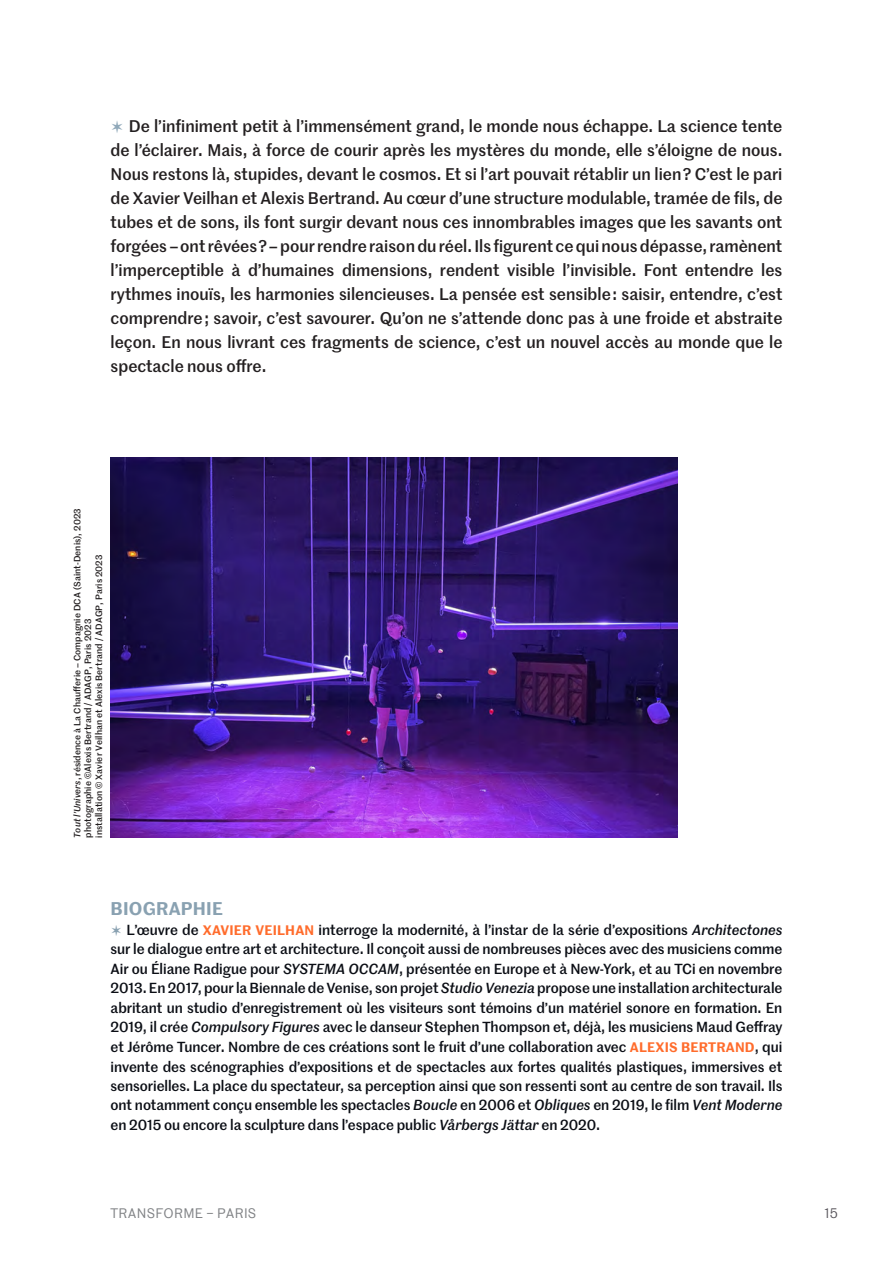
<style>
.page{position:relative;width:893px;height:1263px;background:#fff}
.page>*{position:absolute;margin:0;border:0;box-sizing:border-box;transform-origin:0 0}
.t1{font:600 18px "Marr Sans";letter-spacing:.01em;color:#89a1b1}
.t2{font:500 16.5px/24px "Marr Sans";color:#231f20;text-align:justify}
.t3{font:500 14.25px/19.5px "Marr Sans";letter-spacing:-.005em;color:#0b0e15;text-align:justify}
.t4{font:13.5px "Marr Sans";letter-spacing:.02em;color:#808285}
.t5{font:13.5px "Marr Sans";color:#565359}
.t6{font:500 9px/10.8px "Marr Sans";letter-spacing:.01em;color:#231f20}
.s1{font-family:"Graduel Sirius";font-weight:400;font-size:24px;color:#8fa8b9}
.s2{font-style:italic}
.s3{font-family:"Graduel Sirius";font-weight:400;font-size:21px;color:#89a1b1}
.s4{font-weight:600;font-size:13.5px;color:#ff6c2c}
</style>
<div class="page">
<img style="left:111px;top:457px;width:566px;height:380px">
<p class="t2" style="left:111px;top:113px;width:673px"><span class="s1">✫</span> De l’infiniment petit à l’immensément grand, le monde nous échappe. La science tente de l’éclairer. Mais, à force de courir après les mystères du monde, elle s’éloigne de nous.<br>Nous restons là, stupides, devant le cosmos. Et si l’art pouvait rétablir un lien ? C’est le pari de Xavier Veilhan et Alexis Bertrand. Au cœur d’une structure modulable, tramée de fils, de tubes et de sons, ils font surgir devant nous ces innombrables images que les savants ont forgées – ont rêvées ? – pour rendre raison du réel. Ils figurent ce qui nous dépasse, ramènent l’imperceptible à d’humaines dimensions, rendent visible l’invisible. Font entendre les rythmes inouïs, les harmonies silencieuses. La pensée est sensible : saisir, entendre, c’est comprendre ; savoir, c’est savourer. Qu’on ne s’attende donc pas à une froide et abstraite leçon. En nous livrant ces fragments de science, c’est un nouvel accès au monde que le spectacle nous offre.</p>
<p class="t6" style="left:71px;top:838px;width:331px;rotate:-90deg"><span class="s2">Tout l’Univers</span>, résidence à La Chaufferie – Compagnie DCA (Saint-Denis), 2023 photographie ©Alexis Bertrand / ADAGP, Paris 2023<br>installation © Xavier Veilhan et Alexis Bertrand / ADAGP, Paris 2023</p>
<p class="t1" style="left:111px;top:895px;width:114px">BIOGRAPHIE</p>
<p class="t3" style="left:111px;top:919px;width:673px"><span class="s3">✫</span> L’œuvre de <span class="s4">XAVIER VEILHAN</span> interroge la modernité, à l’instar de la série d’expositions <span class="s2">Architectones </span>sur le dialogue entre art et architecture. Il conçoit aussi de nombreuses pièces avec des musiciens comme Air ou Éliane Radigue pour <span class="s2">SYSTEMA OCCAM</span>, présentée en Europe et à New-York, et au TCi en novembre 2013. En 2017, pour la Biennale de Venise, son projet <span class="s2">Studio Venezia</span> propose une installation architecturale abritant un studio d’enregistrement où les visiteurs sont témoins d’un matériel sonore en formation. En 2019, il crée <span class="s2">Compulsory Figures</span> avec le danseur Stephen Thompson et, déjà, les musiciens Maud Geffray et Jérôme Tuncer. Nombre de ces créations sont le fruit d’une collaboration avec <span class="s4">ALEXIS BERTRAND</span>, qui invente des scénographies d’expositions et de spectacles aux fortes qualités plastiques, immersives et sensorielles. La place du spectateur, sa perception ainsi que son ressenti sont au centre de son travail. Ils ont notamment conçu ensemble les spectacles <span class="s2">Boucle</span> en 2006 et <span class="s2">Obliques</span> en 2019, le film <span class="s2">Vent Moderne </span>en 2015 ou encore la sculpture dans l’espace public <span class="s2">Vårbergs Jättar</span> en 2020.</p>
<p class="t4" style="left:111px;top:1204px;width:147px">TRANSFORME – PARIS</p>
<p class="t5" style="left:824px;top:1204px;width:15px">15</p>
</div>
